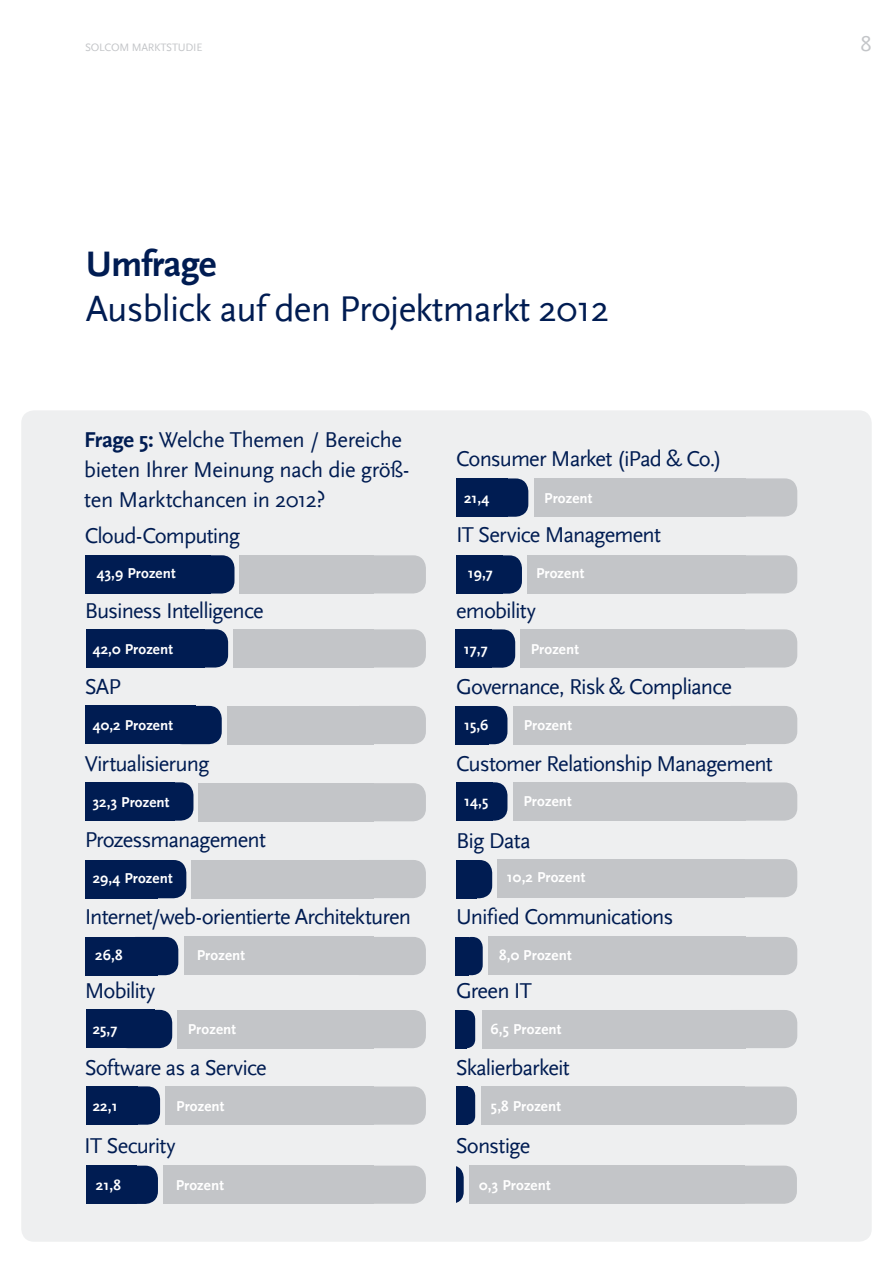
<style>
.page{position:relative;width:893px;height:1263px;background:#fff}
.page>*{position:absolute;margin:0;border:0;box-sizing:border-box;transform-origin:0 0}
.t1{font:37.5px "Scala Sans";letter-spacing:-.02em;color:#001c52}
.t2{font:700 37.5px "Scala Sans";letter-spacing:-.02em;color:#001c52}
.t3{font:22.5px "Scala Sans";letter-spacing:-.04em;color:#001c52}
.t4{font:22.5px/30px "Scala Sans";letter-spacing:-.02em;color:#001c52}
.t5{font:22.5px "Scala Sans";color:#c3c5c8}
.t6{font:700 15px "Scala Sans";letter-spacing:.01em;color:#fff}
.t7{font:11.25px "Scala Sans";letter-spacing:-.02em;color:#c3c5c8}
.s1{font-weight:700}
</style>
<div class="page">
<div style="left:21px;top:410px;width:851px;height:832px;background:#eeeff0;border-radius:13px"></div>
<div style="left:347px;top:555px;width:79px;height:38px;background:#c3c5c8;border-radius:13px"></div>
<div style="left:240px;top:555px;width:134px;height:38px;background:#c3c5c8"></div>
<div style="left:347px;top:629px;width:79px;height:38px;background:#c3c5c8;border-radius:13px"></div>
<div style="left:233px;top:629px;width:141px;height:38px;background:#c3c5c8"></div>
<div style="left:347px;top:706px;width:79px;height:38px;background:#c3c5c8;border-radius:13px"></div>
<div style="left:227px;top:706px;width:147px;height:38px;background:#c3c5c8"></div>
<div style="left:347px;top:783px;width:79px;height:38px;background:#c3c5c8;border-radius:13px"></div>
<div style="left:199px;top:783px;width:175px;height:38px;background:#c3c5c8"></div>
<div style="left:347px;top:860px;width:79px;height:38px;background:#c3c5c8;border-radius:13px"></div>
<div style="left:192px;top:860px;width:182px;height:38px;background:#c3c5c8"></div>
<div style="left:347px;top:937px;width:79px;height:38px;background:#c3c5c8;border-radius:13px"></div>
<div style="left:184px;top:937px;width:190px;height:38px;background:#c3c5c8"></div>
<div style="left:347px;top:1010px;width:79px;height:38px;background:#c3c5c8;border-radius:13px"></div>
<div style="left:178px;top:1010px;width:196px;height:38px;background:#c3c5c8"></div>
<div style="left:347px;top:1086px;width:79px;height:39px;background:#c3c5c8;border-radius:13px"></div>
<div style="left:165px;top:1086px;width:209px;height:39px;background:#c3c5c8"></div>
<div style="left:347px;top:1165px;width:79px;height:39px;background:#c3c5c8;border-radius:13px"></div>
<div style="left:163px;top:1165px;width:211px;height:39px;background:#c3c5c8"></div>
<div style="left:718px;top:478px;width:79px;height:39px;background:#c3c5c8;border-radius:13px"></div>
<div style="left:534px;top:478px;width:211px;height:39px;background:#c3c5c8"></div>
<div style="left:718px;top:555px;width:79px;height:38px;background:#c3c5c8;border-radius:13px"></div>
<div style="left:527px;top:555px;width:218px;height:38px;background:#c3c5c8"></div>
<div style="left:718px;top:629px;width:79px;height:38px;background:#c3c5c8;border-radius:13px"></div>
<div style="left:520px;top:629px;width:225px;height:38px;background:#c3c5c8"></div>
<div style="left:718px;top:706px;width:79px;height:38px;background:#c3c5c8;border-radius:13px"></div>
<div style="left:513px;top:706px;width:232px;height:38px;background:#c3c5c8"></div>
<div style="left:718px;top:782px;width:79px;height:39px;background:#c3c5c8;border-radius:13px"></div>
<div style="left:513px;top:782px;width:232px;height:39px;background:#c3c5c8"></div>
<div style="left:718px;top:859px;width:79px;height:38px;background:#c3c5c8;border-radius:13px"></div>
<div style="left:497px;top:859px;width:248px;height:38px;background:#c3c5c8"></div>
<div style="left:718px;top:937px;width:79px;height:38px;background:#c3c5c8;border-radius:13px"></div>
<div style="left:488px;top:937px;width:257px;height:38px;background:#c3c5c8"></div>
<div style="left:718px;top:1010px;width:79px;height:38px;background:#c3c5c8;border-radius:13px"></div>
<div style="left:482px;top:1010px;width:263px;height:38px;background:#c3c5c8"></div>
<div style="left:718px;top:1086px;width:79px;height:39px;background:#c3c5c8;border-radius:13px"></div>
<div style="left:482px;top:1086px;width:263px;height:39px;background:#c3c5c8"></div>
<div style="left:718px;top:1165px;width:79px;height:39px;background:#c3c5c8;border-radius:13px"></div>
<div style="left:469px;top:1165px;width:276px;height:39px;background:#c3c5c8"></div>
<div style="left:86px;top:555px;width:125px;height:38px;background:#001c52"></div>
<div style="left:170px;top:555px;width:64px;height:38px;background:#001c52;border-radius:13px"></div>
<div style="left:86px;top:629px;width:119px;height:38px;background:#001c52"></div>
<div style="left:170px;top:629px;width:58px;height:38px;background:#001c52;border-radius:13px"></div>
<div style="left:86px;top:706px;width:110px;height:38px;background:#001c52"></div>
<div style="left:170px;top:706px;width:52px;height:38px;background:#001c52;border-radius:13px"></div>
<div style="left:86px;top:782px;width:89px;height:38px;background:#001c52"></div>
<div style="left:157px;top:782px;width:36px;height:39px;background:#001c52;border-radius:13px"></div>
<div style="left:86px;top:860px;width:72px;height:38px;background:#001c52"></div>
<div style="left:123px;top:860px;width:63px;height:38px;background:#001c52;border-radius:13px"></div>
<div style="left:86px;top:937px;width:72px;height:38px;background:#001c52"></div>
<div style="left:123px;top:937px;width:55px;height:38px;background:#001c52;border-radius:13px"></div>
<div style="left:86px;top:1010px;width:69px;height:38px;background:#001c52"></div>
<div style="left:115px;top:1010px;width:57px;height:38px;background:#001c52;border-radius:13px"></div>
<div style="left:86px;top:1086px;width:52px;height:38px;background:#001c52"></div>
<div style="left:115px;top:1086px;width:45px;height:39px;background:#001c52;border-radius:13px"></div>
<div style="left:86px;top:1165px;width:51px;height:39px;background:#001c52"></div>
<div style="left:115px;top:1166px;width:43px;height:38px;background:#001c52;border-radius:13px"></div>
<div style="left:456px;top:478px;width:51px;height:39px;background:#001c52"></div>
<div style="left:476px;top:478px;width:52px;height:39px;background:#001c52;border-radius:13px"></div>
<div style="left:456px;top:555px;width:46px;height:39px;background:#001c52"></div>
<div style="left:469px;top:555px;width:53px;height:39px;background:#001c52;border-radius:13px"></div>
<div style="left:456px;top:629px;width:36px;height:39px;background:#001c52"></div>
<div style="left:475px;top:629px;width:40px;height:39px;background:#001c52;border-radius:13px"></div>
<div style="left:455px;top:706px;width:34px;height:38px;background:#001c52"></div>
<div style="left:467px;top:706px;width:40px;height:38px;background:#001c52;border-radius:13px"></div>
<div style="left:456px;top:782px;width:36px;height:38px;background:#001c52"></div>
<div style="left:460px;top:782px;width:47px;height:39px;background:#001c52;border-radius:13px"></div>
<div style="left:456px;top:860px;width:20px;height:38px;background:#001c52"></div>
<div style="left:460px;top:860px;width:32px;height:38px;background:#001c52;border-radius:13px"></div>
<div style="left:455px;top:937px;width:14px;height:38px;background:#001c52"></div>
<div style="left:460px;top:937px;width:23px;height:38px;background:#001c52;border-radius:10px"></div>
<div style="left:455px;top:1010px;width:12px;height:38px;background:#001c52"></div>
<div style="left:456px;top:1010px;width:19px;height:38px;background:#001c52;border-radius:9px"></div>
<div style="left:456px;top:1086px;width:11px;height:39px;background:#001c52"></div>
<div style="left:456px;top:1086px;width:19px;height:39px;background:#001c52;border-radius:9px"></div>
<div style="left:437px;top:1165px;width:27px;height:39px;background:#001c52;border-radius:12px"></div>
<div style="left:429px;top:1155px;width:27px;height:63px;background:#eeeff0"></div>
<p class="t7" style="left:85px;top:41px;width:119px">SOLCOM MARKTSTUDIE</p>
<p class="t5" style="left:860px;top:31px;width:13px">8</p>
<h1 class="t2" style="left:86px;top:242px;width:132px">Umfrage</h1>
<h1 class="t1" style="left:86px;top:288px;width:525px">Ausblick auf den Projektmarkt 2012</h1>
<p class="t4" style="left:84px;top:425px;width:327px"><span class="s1">Frage 5:</span> Welche Themen / Bereiche bieten Ihrer Meinung nach die größ&shy;ten Marktchancen in 2012?</p>
<p class="t3" style="left:85px;top:524px;width:157px">Cloud-Computing</p>
<p class="t3" style="left:456px;top:446px;width:267px">Consumer Market (iPad &amp; Co.)</p>
<p class="t6" style="left:464px;top:490px;width:27px">21,4</p>
<p class="t6" style="left:544px;top:490px;width:50px">Prozent</p>
<p class="t3" style="left:456px;top:523px;width:206px">IT Service Management</p>
<p class="t6" style="left:97px;top:565px;width:81px">43,9 Prozent</p>
<p class="t6" style="left:468px;top:565px;width:27px">19,7</p>
<p class="t6" style="left:536px;top:565px;width:50px">Prozent</p>
<p class="t3" style="left:85px;top:598px;width:181px">Business Intelligence</p>
<p class="t3" style="left:456px;top:598px;width:81px">emobility</p>
<p class="t6" style="left:93px;top:640px;width:82px">42,0 Prozent</p>
<p class="t6" style="left:464px;top:640px;width:26px">17,7</p>
<p class="t6" style="left:531px;top:640px;width:50px">Prozent</p>
<p class="t3" style="left:85px;top:675px;width:38px">SAP</p>
<p class="t3" style="left:456px;top:675px;width:277px">Governance, Risk &amp; Compliance</p>
<p class="t6" style="left:93px;top:717px;width:82px">40,2 Prozent</p>
<p class="t6" style="left:464px;top:717px;width:26px">15,6</p>
<p class="t6" style="left:524px;top:717px;width:50px">Prozent</p>
<p class="t3" style="left:85px;top:751px;width:126px">Virtualisierung</p>
<p class="t3" style="left:456px;top:751px;width:318px">Customer Relationship Management</p>
<p class="t6" style="left:93px;top:793px;width:78px">32,3 Prozent</p>
<p class="t6" style="left:464px;top:793px;width:26px">14,5</p>
<p class="t6" style="left:523px;top:793px;width:50px">Prozent</p>
<p class="t3" style="left:85px;top:828px;width:183px">Prozessmanagement</p>
<p class="t3" style="left:456px;top:828px;width:76px">Big Data</p>
<p class="t6" style="left:93px;top:870px;width:82px">29,4 Prozent</p>
<p class="t6" style="left:507px;top:869px;width:80px">10,2 Prozent</p>
<p class="t3" style="left:85px;top:904px;width:328px">Internet/web-orientierte Architekturen</p>
<p class="t3" style="left:456px;top:904px;width:219px">Unified Communications</p>
<p class="t6" style="left:95px;top:947px;width:29px">26,8</p>
<p class="t6" style="left:197px;top:947px;width:50px">Prozent</p>
<p class="t6" style="left:499px;top:947px;width:74px">8,0 Prozent</p>
<p class="t3" style="left:85px;top:979px;width:72px">Mobility</p>
<p class="t3" style="left:456px;top:979px;width:77px">Green IT</p>
<p class="t6" style="left:93px;top:1021px;width:26px">25,7</p>
<p class="t6" style="left:188px;top:1021px;width:50px">Prozent</p>
<p class="t6" style="left:491px;top:1021px;width:72px">6,5 Prozent</p>
<p class="t3" style="left:85px;top:1055px;width:184px">Software as a Service</p>
<p class="t3" style="left:456px;top:1055px;width:116px">Skalierbarkeit</p>
<p class="t6" style="left:93px;top:1097px;width:26px">22,1</p>
<p class="t6" style="left:176px;top:1097px;width:50px">Prozent</p>
<p class="t6" style="left:491px;top:1098px;width:72px">5,8 Prozent</p>
<p class="t3" style="left:84px;top:1133px;width:93px">IT Security</p>
<p class="t3" style="left:456px;top:1133px;width:76px">Sonstige</p>
<p class="t6" style="left:96px;top:1177px;width:26px">21,8</p>
<p class="t6" style="left:176px;top:1177px;width:50px">Prozent</p>
<p class="t6" style="left:479px;top:1176px;width:73px">0,3 Prozent</p>
</div>
